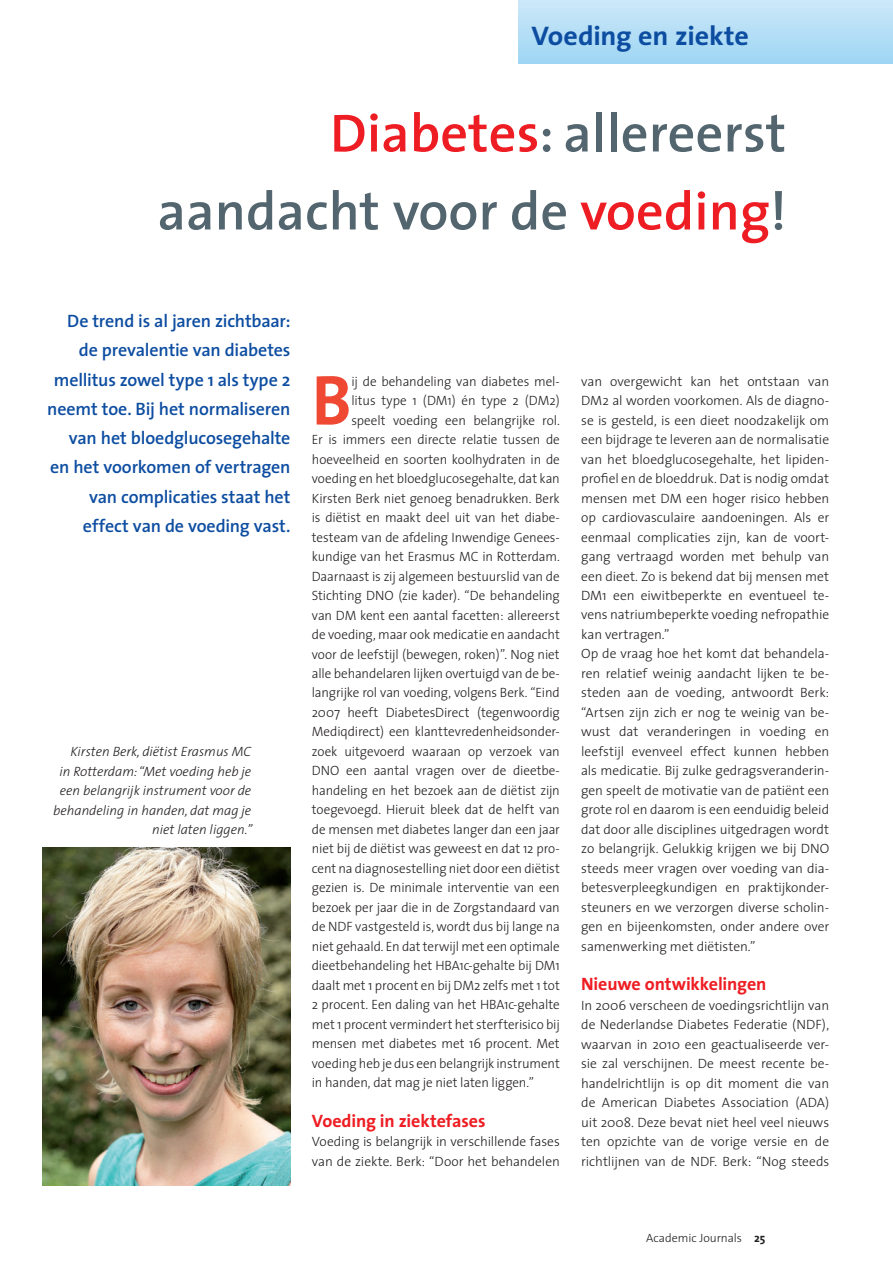
<style>
.page{position:relative;width:893px;height:1263px;background:#fff}
.page>*{position:absolute;margin:0;border:0;box-sizing:border-box;transform-origin:0 0}
.t1{font:700 71.25px "The Sans";color:#ef4833;scale:.96 1}
.t2{font:600 54px/78px "The Sans";color:#53656e;text-align:right}
.t3{font:700 27px "The Sans";letter-spacing:-.01em;color:#0d4da1;scale:1.04 1}
.t4{font:600 18px/29.2px "The Sans";letter-spacing:-.01em;color:#0d4da1;text-align:right}
.t5{font:700 18px "The Sans";letter-spacing:-.005em;color:#ee1d23}
.t6{font:300 13.5px/19.5px "The Sans";letter-spacing:-.005em;color:#231f20}
.t7{font:italic 300 13.5px/19.5px "The Sans";color:#231f20;text-align:right}
.t8{font:300 12px "The Sans";color:#231f20}
.s1{color:#ee1d23}
.s2{font-weight:700}
</style>
<div class="page">
<div style="left:519px;top:0;width:374px;height:64px;background:linear-gradient(to bottom,#cde8f8,#9fd5f3)"></div>
<img style="left:42px;top:847px;width:249px;height:338px">
<h3 class="t3" style="left:531px;top:13px;width:210px">Voeding en ziekte</h3>
<h2 class="t2" style="left:158px;top:93px;width:631px"><span class="s1">Diabetes</span>: allereerst aandacht voor de <span class="s1">voeding</span>!</h2>
<h3 class="t4" style="left:47px;top:306px;width:245px">De trend is al jaren zichtbaar: de prevalentie van diabetes mellitus zowel type 1 als type 2 neemt toe. Bij het normaliseren van het bloedglucosegehalte en het voorkomen of vertragen van complicaties staat het effect van de voeding vast.</h3>
<p class="t7" style="left:53px;top:741px;width:201px">Kirsten Berk, diëtist Erasmus MC<br>in Rotterdam: “Met voeding heb je een belangrijk instrument voor de behandeling in handen, dat mag je niet laten liggen.”</p>
<h1 class="t1" style="left:312px;top:341px;width:43px">B</h1>
<p class="t6" style="left:351px;top:371px;width:210px">ij de behandeling van diabetes mel-</p>
<p class="t6" style="left:351px;top:390px;width:210px">litus type 1 (DM1) én type 2 (DM2)</p>
<p class="t6" style="left:351px;top:410px;width:210px">speelt voeding een belangrijke rol.</p>
<p class="t6" style="left:312px;top:429px;width:249px">Er is immers een directe relatie tussen de</p>
<p class="t6" style="left:312px;top:449px;width:249px">hoeveelheid en soorten koolhydraten in de</p>
<p class="t6" style="left:312px;top:468px;width:250px">voeding en het bloedglucosegehalte, dat kan</p>
<p class="t6" style="left:312px;top:488px;width:249px">Kirsten Berk niet genoeg benadrukken. Berk</p>
<p class="t6" style="left:312px;top:507px;width:250px">is diëtist en maakt deel uit van het diabe-</p>
<p class="t6" style="left:312px;top:527px;width:249px">testeam van de afdeling Inwendige Genees-</p>
<p class="t6" style="left:312px;top:546px;width:250px">kundige van het Erasmus MC in Rotterdam.</p>
<p class="t6" style="left:312px;top:566px;width:249px">Daarnaast is zij algemeen bestuurslid van de</p>
<p class="t6" style="left:312px;top:585px;width:250px">Stichting DNO (zie kader). “De behandeling</p>
<p class="t6" style="left:312px;top:605px;width:249px">van DM kent een aantal facetten: allereerst</p>
<p class="t6" style="left:312px;top:624px;width:249px">de voeding, maar ook medicatie en aandacht</p>
<p class="t6" style="left:312px;top:644px;width:249px">voor de leefstijl (bewegen, roken)”. Nog niet</p>
<p class="t6" style="left:312px;top:663px;width:249px">alle behandelaren lijken overtuigd van de be-</p>
<p class="t6" style="left:312px;top:683px;width:249px">langrijke rol van voeding, volgens Berk. “Eind</p>
<p class="t6" style="left:312px;top:702px;width:249px">2007 heeft DiabetesDirect (tegenwoordig</p>
<p class="t6" style="left:312px;top:722px;width:249px">Mediqdirect) een klanttevredenheidsonder-</p>
<p class="t6" style="left:312px;top:741px;width:250px">zoek uitgevoerd waaraan op verzoek van</p>
<p class="t6" style="left:312px;top:761px;width:249px">DNO een aantal vragen over de dieetbe-</p>
<p class="t6" style="left:312px;top:780px;width:250px">handeling en het bezoek aan de diëtist zijn</p>
<p class="t6" style="left:312px;top:800px;width:250px">toegevoegd. Hieruit bleek dat de helft van</p>
<p class="t6" style="left:312px;top:819px;width:249px">de mensen met diabetes langer dan een jaar</p>
<p class="t6" style="left:312px;top:839px;width:249px">niet bij de diëtist was geweest en dat 12 pro-</p>
<p class="t6" style="left:312px;top:858px;width:250px">cent na diagnosestelling niet door een diëtist</p>
<p class="t6" style="left:312px;top:878px;width:250px">gezien is. De minimale interventie van een</p>
<p class="t6" style="left:312px;top:897px;width:250px">bezoek per jaar die in de Zorgstandaard van</p>
<p class="t6" style="left:312px;top:917px;width:250px">de NDF vastgesteld is, wordt dus bij lange na</p>
<p class="t6" style="left:312px;top:936px;width:250px">niet gehaald. En dat terwijl met een optimale</p>
<p class="t6" style="left:312px;top:956px;width:249px">dieetbehandeling het HBA1c-gehalte bij DM1</p>
<p class="t6" style="left:312px;top:975px;width:250px">daalt met 1 procent en bij DM2 zelfs met 1 tot</p>
<p class="t6" style="left:312px;top:995px;width:249px">2 procent. Een daling van het HBA1c-gehalte</p>
<p class="t6" style="left:312px;top:1014px;width:249px">met 1 procent vermindert het sterfterisico bij</p>
<p class="t6" style="left:312px;top:1034px;width:249px">mensen met diabetes met 16 procent. Met</p>
<p class="t6" style="left:312px;top:1053px;width:250px">voeding heb je dus een belangrijk instrument</p>
<p class="t6" style="left:312px;top:1073px;width:224px">in handen, dat mag je niet laten liggen.”</p>
<h3 class="t5" style="left:312px;top:1105px;width:175px">Voeding in ziektefases</h3>
<p class="t6" style="left:312px;top:1131px;width:250px">Voeding is belangrijk in verschillende fases van de ziekte. Berk: “Door het behandelen</p>
<p class="t6" style="left:581px;top:371px;width:250px">van overgewicht kan het ontstaan van DM2 al worden voorkomen. Als de diagno&shy;se is gesteld, is een dieet noodzakelijk om een bijdrage te leveren aan de normalisatie van het bloedglucosegehalte, het lipiden&shy;profiel en de bloeddruk. Dat is nodig omdat mensen met DM een hoger risico hebben op cardiovasculaire aandoeningen. Als er eenmaal complicaties zijn, kan de voort&shy;gang vertraagd worden met behulp van een dieet. Zo is bekend dat bij mensen met DM1 een eiwitbeperkte en eventueel te&shy;vens natriumbeperkte voeding nefropathie kan vertragen.”<br>Op de vraag hoe het komt dat behandela&shy;ren relatief weinig aandacht lijken te be&shy;steden aan de voeding, antwoordt Berk: “Artsen zijn zich er nog te weinig van be&shy;wust dat veranderingen in voeding en leefstijl evenveel effect kunnen hebben als medicatie. Bij zulke gedragsveranderin&shy;gen speelt de motivatie van de patiënt een grote rol en daarom is een eenduidig beleid dat door alle disciplines uitgedragen wordt zo belangrijk. Gelukkig krijgen we bij DNO steeds meer vragen over voeding van dia&shy;betesverpleegkundigen en praktijkonder&shy;steuners en we verzorgen diverse scholin&shy;gen en bijeenkomsten, onder andere over samenwerking met diëtisten.”</p>
<h3 class="t5" style="left:581px;top:969px;width:187px">Nieuwe ontwikkelingen</h3>
<p class="t6" style="left:581px;top:995px;width:250px;text-align:justify">In 2006 verscheen de voedingsrichtlijn van de Nederlandse Diabetes Federatie (NDF), waarvan in 2010 een geactualiseerde ver&shy;sie zal verschijnen. De meest recente be&shy;handelrichtlijn is op dit moment die van de American Diabetes Association (ADA) uit 2008. Deze bevat niet heel veel nieuws ten opzichte van de vorige versie en de richtlijnen van de NDF. Berk: “Nog steeds</p>
<p class="t8" style="left:646px;top:1228px;width:121px">Academic Journals <span class="s2">25</span></p>
</div>
